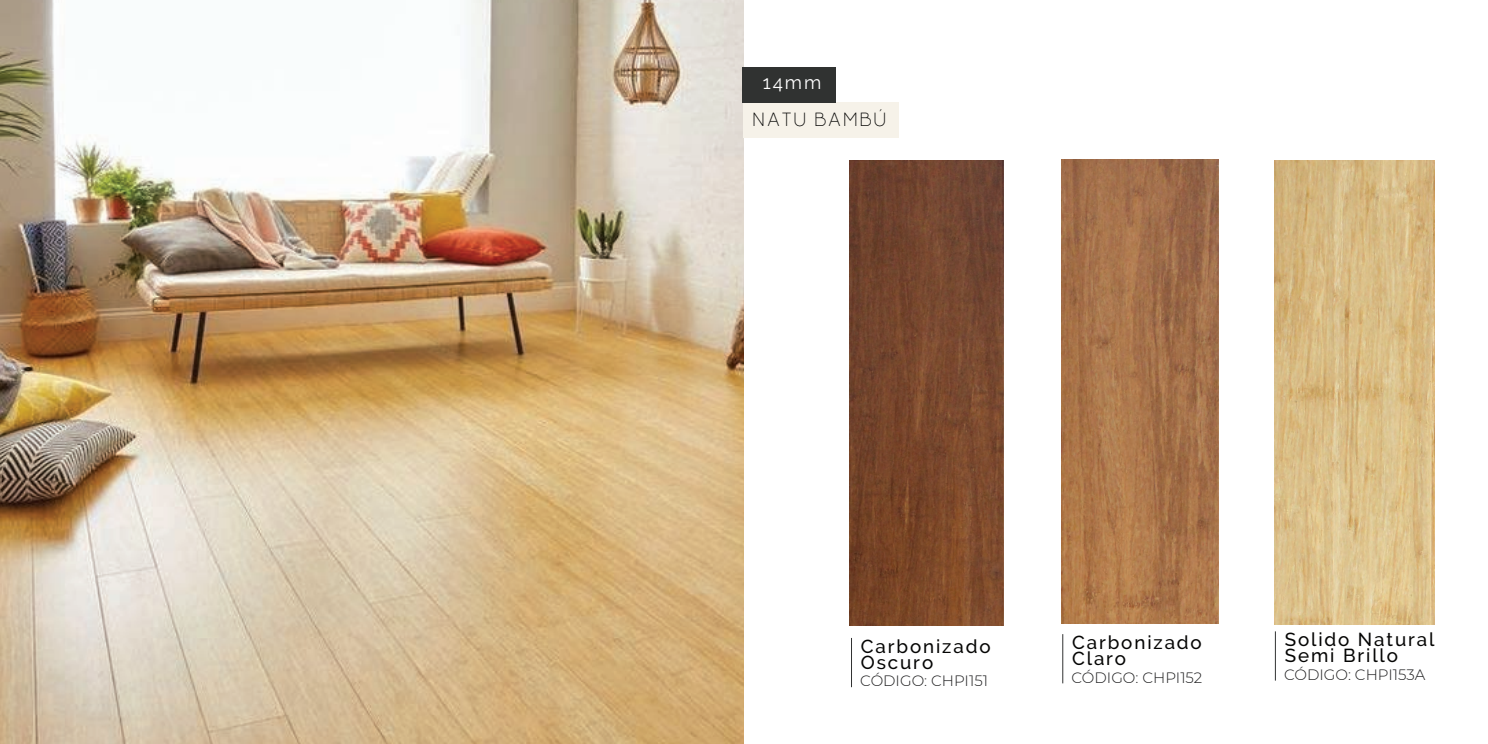
<style>
.page{position:relative;width:1488px;height:744px;background:#fff}
.page>*{position:absolute;margin:0;border:0;box-sizing:border-box;transform-origin:0 0}
.t1{font:500 18.75px/16.2px "Raleway";letter-spacing:.1em;color:#050504}
.t2{font:300 18.75px "Biko";letter-spacing:.1em;color:#050504}
.t3{font:18.75px "Raleway";color:#fff}
.t4{font:300 15px "Montserrat";color:#1b1b1c}
</style>
<div class="page">
<img style="left:0;top:0;width:743px;height:744px">
<div style="left:743px;top:103px;width:156px;height:35px;background:#f6f2e9"></div>
<div style="left:742px;top:67px;width:94px;height:36px;background:#303231"></div>
<img style="left:849px;top:160px;width:154px;height:466px">
<img style="left:1274px;top:160px;width:160px;height:465px">
<img style="left:1061px;top:160px;width:157px;height:464px">
<hr style="left:851px;top:638px;width:1px;height:49px;background:#313232">
<hr style="left:1062px;top:634px;width:1px;height:49px;background:#313232">
<hr style="left:1275px;top:631px;width:1px;height:49px;background:#313232">
<p class="t3" style="left:763px;top:71px;width:60px">14mm</p>
<p class="t2" style="left:751px;top:109px;width:136px">NATU BAMBÚ</p>
<p class="t1" style="left:861px;top:638px;width:131px">Carbonizado<br>Oscuro</p>
<p class="t4" style="left:860px;top:671px;width:129px">CÓDIGO: CHPI151</p>
<p class="t1" style="left:1072px;top:634px;width:131px">Carbonizado<br>Claro</p>
<p class="t4" style="left:1071px;top:667px;width:132px">CÓDIGO: CHPI152</p>
<p class="t1" style="left:1284px;top:631px;width:151px">Solido Natural<br>Semi Brillo</p>
<p class="t4" style="left:1284px;top:664px;width:143px">CÓDIGO: CHPI153A</p>
</div>
